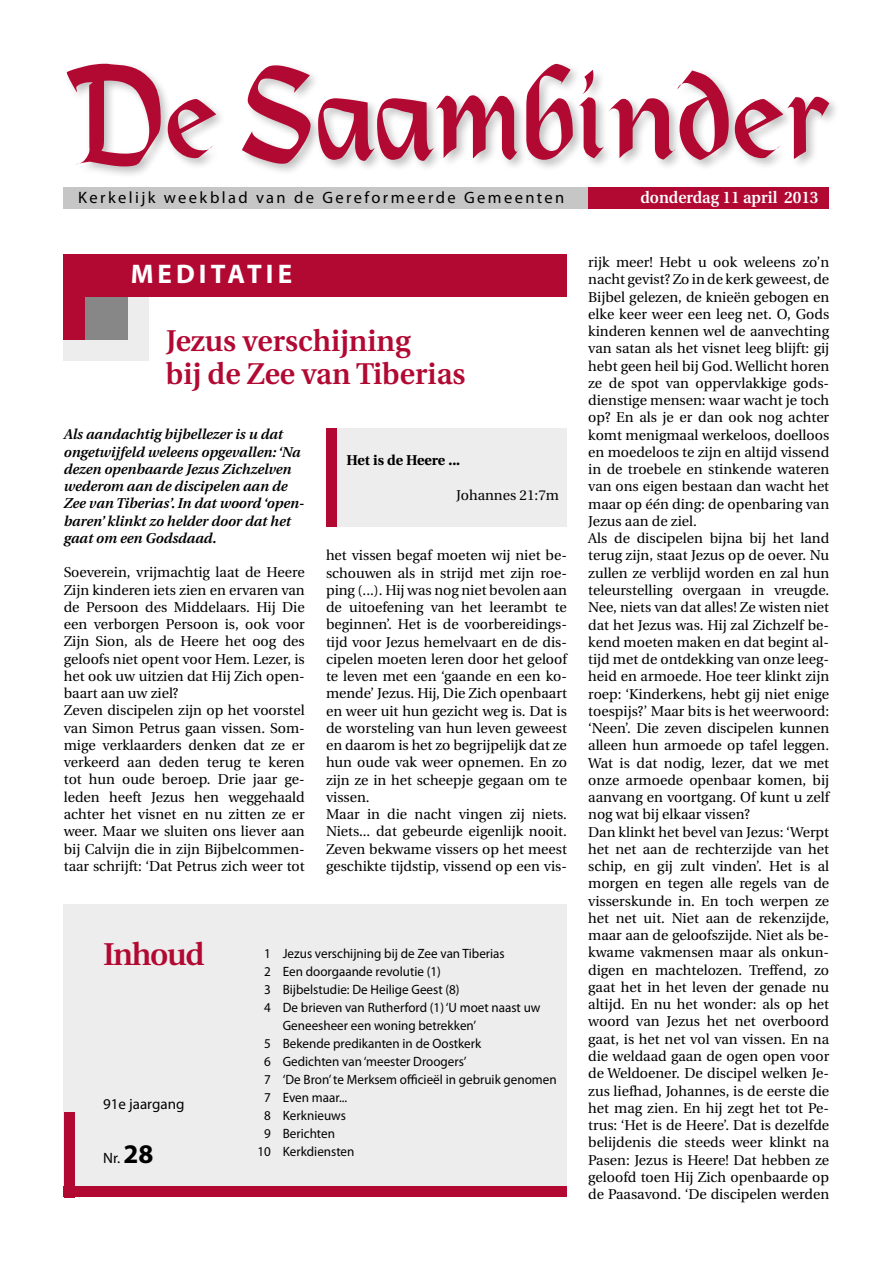
<style>
.page{position:relative;width:893px;height:1263px;background:#fff}
.page>*{position:absolute;margin:0;border:0;box-sizing:border-box;transform-origin:0 0}
.t1{font:600 31.5px "Utopia";letter-spacing:-.04em;color:#b20933}
.t2{font:600 30px/33px "Utopia";color:#b20933}
.t3{font:700 27px "Myriad Pro";letter-spacing:.15em;color:#fff}
.t4{font:16.5px "Myriad Pro";letter-spacing:.145em;color:#000}
.t5{font:600 16.5px "Utopia";color:#fff;scale:.95 1}
.t6{font:15px "Myriad Pro";color:#000}
.t7{font:14.25px/17.2px "Utopia";color:#000}
.t8{font:italic 600 14.25px/17.2px "Utopia";color:#000}
.t9{font:700 14.25px "Utopia";color:#000}
.t10{font:13.5px "Myriad Pro";color:#000}
.s1{font-weight:700;font-size:27px}
</style>
<div class="page">
<svg style="left:67px;top:64px;width:762px;height:102px"></svg>
<div style="left:64px;top:188px;width:765px;height:21px;background:#c6c6c6"></div>
<div style="left:588px;top:188px;width:241px;height:21px;background:#b20933"></div>
<div style="left:326px;top:428px;width:241px;height:98px;background:#ededed"></div>
<div style="left:326px;top:428px;width:11px;height:98px;background:#b20933"></div>
<div style="left:64px;top:254px;width:85px;height:106px;background:#ededed"></div>
<div style="left:64px;top:254px;width:64px;height:85px;background:#878787"></div>
<div style="left:64px;top:254px;width:21px;height:85px;background:#b20933"></div>
<div style="left:64px;top:254px;width:503px;height:43px;background:#b20933"></div>
<div style="left:64px;top:905px;width:503px;height:292px;background:#ededed"></div>
<div style="left:64px;top:1186px;width:503px;height:11px;background:#b20933"></div>
<div style="left:64px;top:1112px;width:10px;height:85px;background:#b20933"></div>
<p class="t4" style="left:78px;top:187px;width:488px">Kerkelijk weekblad van de Gereformeerde Gemeenten</p>
<p class="t5" style="left:640px;top:188px;width:189px">donderdag 11 april 2013</p>
<h3 class="t3" style="left:131px;top:259px;width:163px">MEDITATIE</h3>
<h2 class="t2" style="left:166px;top:325px;width:301px">Jezus verschijning<br>bij de Zee van Tiberias</h2>
<p class="t8" style="left:64px;top:426px;width:242px">Als aandachtig bijbellezer is u dat ongetwijfeld weleens opgevallen: ‘Na dezen openbaarde Jezus Zichzelven wederom aan de discipelen aan de Zee van Tiberias’. In dat woord ‘open&shy;baren’ klinkt zo helder door dat het gaat om een Godsdaad.</p>
<p class="t7" style="left:64px;top:564px;width:242px">Soeverein, vrijmachtig laat de Heere Zijn kinderen iets zien en ervaren van de Persoon des Middelaars. Hij Die een verborgen Persoon is, ook voor Zijn Sion, als de Heere het oog des geloofs niet opent voor Hem. Lezer, is het ook uw uitzien dat Hij Zich open&shy;baart aan uw ziel?<br>Zeven discipelen zijn op het voorstel van Simon Petrus gaan vissen. Som&shy;mige verklaarders denken dat ze er verkeerd aan deden terug te keren tot hun oude beroep. Drie jaar ge&shy;leden heeft Jezus hen weggehaald achter het visnet en nu zitten ze er weer. Maar we sluiten ons liever aan bij Calvijn die in zijn Bijbelcommen&shy;taar schrijft: ‘Dat Petrus zich weer tot</p>
<p class="t9" style="left:346px;top:452px;width:115px">Het is de Heere ...</p>
<p class="t7" style="left:456px;top:487px;width:104px">Johannes 21:7m</p>
<p class="t7" style="left:326px;top:547px;width:242px">het vissen begaf moeten wij niet be&shy;schouwen als in strijd met zijn roe&shy;ping (...). Hij was nog niet bevolen aan de uitoefening van het leerambt te beginnen’. Het is de voorbereidings&shy;tijd voor Jezus hemelvaart en de dis&shy;cipelen moeten leren door het geloof te leven met een ‘gaande en een ko&shy;mende’ Jezus. Hij, Die Zich openbaart en weer uit hun gezicht weg is. Dat is de worsteling van hun leven geweest en daarom is het zo begrijpelijk dat ze hun oude vak weer opnemen. En zo zijn ze in het scheepje gegaan om te vissen.<br>Maar in die nacht vingen zij niets.<br>Niets... dat gebeurde eigenlijk nooit.<br>Zeven bekwame vissers op het meest geschikte tijdstip, vissend op een vis-</p>
<h1 class="t1" style="left:103px;top:936px;width:103px">Inhoud</h1>
<p class="t6" style="left:103px;top:1095px;width:83px">91e jaargang</p>
<p class="t6" style="left:103px;top:1149px;width:52px">Nr. <span class="s1">28</span></p>
<p class="t10" style="left:264px;top:945px;width:242px">1 Jezus verschijning bij de Zee van Tiberias</p>
<p class="t10" style="left:264px;top:963px;width:178px">2 Een doorgaande revolutie (1)</p>
<p class="t10" style="left:264px;top:981px;width:197px">3 Bijbelstudie: De Heilige Geest (8)</p>
<p class="t10" style="left:264px;top:999px;width:278px">4 De brieven van Rutherford (1) ‘U moet naast uw</p>
<p class="t10" style="left:283px;top:1017px;width:195px">Geneesheer een woning betrekken’</p>
<p class="t10" style="left:264px;top:1035px;width:219px">5 Bekende predikanten in de Oostkerk</p>
<p class="t10" style="left:264px;top:1053px;width:204px">6 Gedichten van ‘meester Droogers’</p>
<p class="t10" style="left:264px;top:1071px;width:294px">7 ‘De Bron’ te Merksem officieël in gebruik genomen</p>
<p class="t10" style="left:264px;top:1089px;width:85px">7 Even maar...</p>
<p class="t10" style="left:264px;top:1107px;width:83px">8 Kerknieuws</p>
<p class="t10" style="left:264px;top:1125px;width:73px">9 Berichten</p>
<p class="t10" style="left:257px;top:1143px;width:99px">10 Kerkdiensten</p>
<p class="t7" style="left:588px;top:254px;width:242px">rijk meer! Hebt u ook weleens zo’n nacht gevist? Zo in de kerk geweest, de Bijbel gelezen, de knieën gebogen en elke keer weer een leeg net. O, Gods kinderen kennen wel de aanvechting van satan als het visnet leeg blijft: gij hebt geen heil bij God. Wellicht horen ze de spot van oppervlakkige gods&shy;dienstige mensen: waar wacht je toch op? En als je er dan ook nog achter komt menigmaal werkeloos, doelloos en moedeloos te zijn en altijd vissend in de troebele en stinkende wateren van ons eigen bestaan dan wacht het maar op één ding: de openbaring van Jezus aan de ziel.<br>Als de discipelen bijna bij het land terug zijn, staat Jezus op de oever. Nu zullen ze verblijd worden en zal hun teleurstelling overgaan in vreugde.<br>Nee, niets van dat alles! Ze wisten niet dat het Jezus was. Hij zal Zichzelf be&shy;kend moeten maken en dat begint al&shy;tijd met de ontdekking van onze leeg&shy;heid en armoede. Hoe teer klinkt zijn roep: ‘Kinderkens, hebt gij niet enige toespijs?’ Maar bits is het weerwoord: ‘Neen’. Die zeven discipelen kunnen alleen hun armoede op tafel leggen.<br>Wat is dat nodig, lezer, dat we met onze armoede openbaar komen, bij aanvang en voortgang. Of kunt u zelf nog wat bij elkaar vissen?<br>Dan klinkt het bevel van Jezus: ‘Werpt het net aan de rechterzijde van het schip, en gij zult vinden’. Het is al morgen en tegen alle regels van de visserskunde in. En toch werpen ze het net uit. Niet aan de rekenzijde, maar aan de geloofszijde. Niet als be&shy;kwame vakmensen maar als onkun&shy;digen en machtelozen. Treffend, zo gaat het in het leven der genade nu altijd. En nu het wonder: als op het woord van Jezus het net overboord gaat, is het net vol van vissen. En na die weldaad gaan de ogen open voor de Weldoener. De discipel welken Je&shy;zus liefhad, Johannes, is de eerste die het mag zien. En hij zegt het tot Pe&shy;trus: ‘Het is de Heere’. Dat is dezelfde belijdenis die steeds weer klinkt na Pasen: Jezus is Heere! Dat hebben ze geloofd toen Hij Zich openbaarde op de Paasavond. ‘De discipelen werden</p>
</div>
